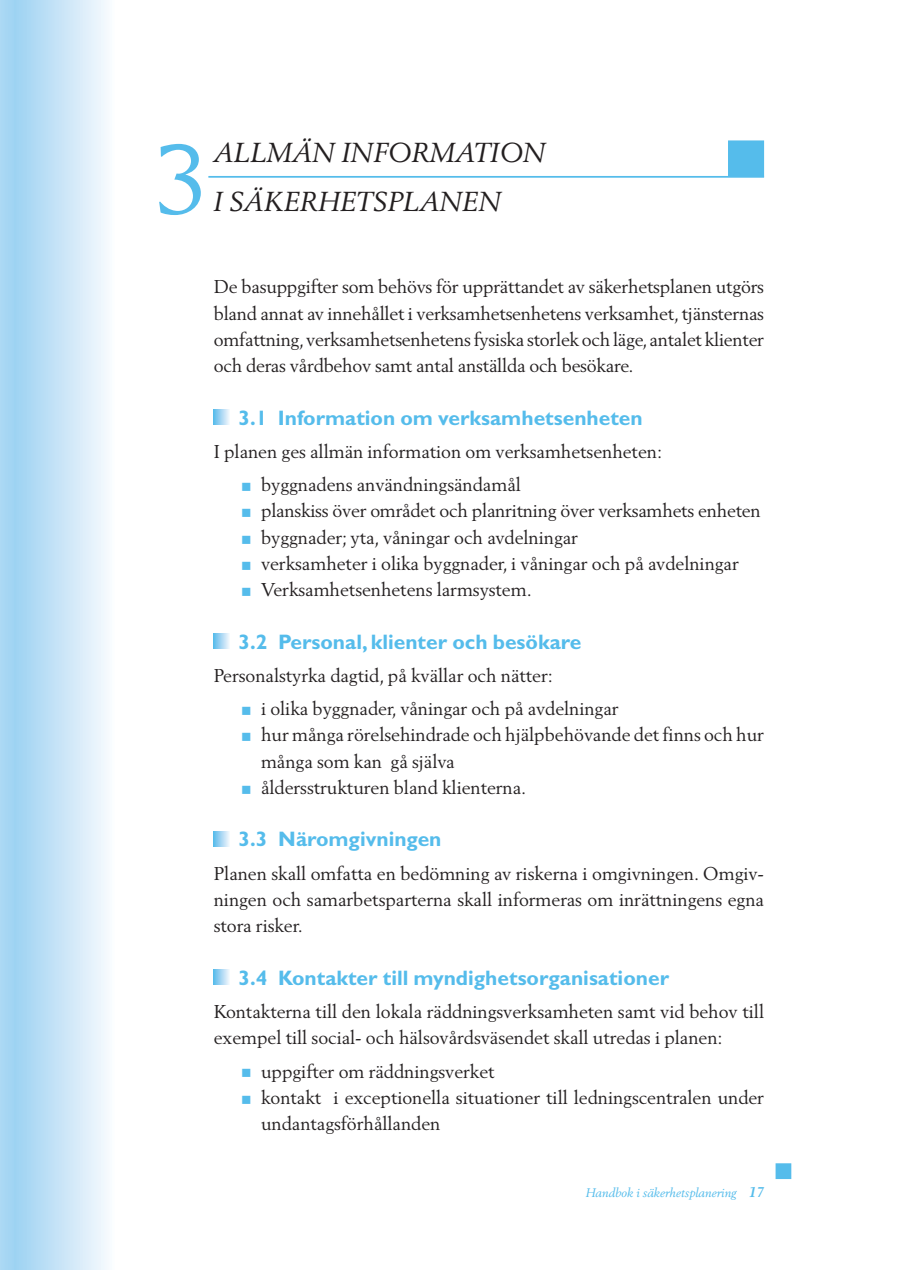
<style>
.page{position:relative;width:903px;height:1270px;background:#fff}
.page>*{position:absolute;margin:0;border:0;box-sizing:border-box;transform-origin:0 0}
.t1{font:98px "Berling";color:#55bceb}
.t2{font:italic 27.12px "Berling";color:#231f20}
.t3{font:700 21px "Gill Sans";color:#55bceb}
.t4{font:18.38px/26.2px "Berling";letter-spacing:-.005em;color:#231f20}
.t5{font:italic 12.25px "Berling";color:#55bceb}
.s1{font-weight:700;font-size:14px}
</style>
<div class="page">
<div style="left:0;top:0;width:15px;height:1270px;background:#a6d6f3"></div>
<div style="left:776px;top:1164px;width:14px;height:14px;background:#55bceb"></div>
<div style="left:775px;top:1163px;width:16px;height:16px;border:2px solid #55bceb"></div>
<div style="left:15px;top:0;width:99px;height:1270px;background:linear-gradient(to right,#9ed2f2,#fafcfe)"></div>
<hr style="left:208px;top:176px;width:556px;height:2px;background:#55bceb">
<div style="left:729px;top:141px;width:34px;height:35px;background:#55bceb"></div>
<div style="left:728px;top:140px;width:36px;height:37px;border:2px solid #55bceb"></div>
<svg style="left:214px;top:409px;width:15px;height:16px"></svg>
<svg style="left:214px;top:633px;width:15px;height:16px"></svg>
<svg style="left:214px;top:831px;width:15px;height:15px"></svg>
<svg style="left:214px;top:969px;width:15px;height:16px"></svg>
<h1 class="t1" style="left:155px;top:136px;width:56px">3</h1>
<h2 class="t2" style="left:213px;top:140px;width:334px">ALLMÄN INFORMATION</h2>
<h2 class="t2" style="left:213px;top:189px;width:289px">I SÄKERHETSPLANEN</h2>
<p class="t4" style="left:214px;top:275px;width:552px;text-align:justify">De basuppgifter som behövs för upprättandet av säkerhetsplanen utgörs bland annat av innehållet i verksamhetsenhetens verksamhet, tjänsternas omfattning, verksamhetsenhetens fysiska storlek och läge, antalet klienter och deras vårdbehov samt antal anställda och besökare.</p>
<p class="t3" style="left:239px;top:410px;width:406px">3.1 Information om verksamhetsenheten</p>
<p class="t4" style="left:261px;top:436px;width:403px;line-height:33.2px;text-indent:-47px">I planen ges allmän information om verksamhetsenheten: byggnadens användningsändamål</p>
<p class="t4" style="left:261px;top:499px;width:501px">planskiss över området och planritning över verksamhets enheten byggnader; yta, våningar och avdelningar<br>verksamheter i olika byggnader, i våningar och på avdelningar Verksamhetsenhetens larmsystem.</p>
<p class="t3" style="left:239px;top:634px;width:344px">3.2 Personal, klienter och besökare</p>
<p class="t4" style="left:261px;top:660px;width:359px;line-height:33.2px;text-indent:-47px">Personalstyrka dagtid, på kvällar och nätter:<br>i olika byggnader, våningar och på avdelningar</p>
<p class="t4" style="left:261px;top:723px;width:504px">hur många rörelsehindrade och hjälpbehövande det finns och hur många som kan gå själva<br>åldersstrukturen bland klienterna.</p>
<p class="t3" style="left:239px;top:832px;width:204px">3.3 Näromgivningen</p>
<p class="t4" style="left:214px;top:861px;width:552px;text-align:justify">Planen skall omfatta en bedömning av riskerna i omgivningen. Omgiv&shy;ningen och samarbetsparterna skall informeras om inrättningens egna stora risker.</p>
<p class="t3" style="left:239px;top:970px;width:432px">3.4 Kontakter till myndighetsorganisationer</p>
<p class="t4" style="left:214px;top:1000px;width:552px">Kontakterna till den lokala räddningsverksamheten samt vid behov till exempel till social- och hälsovårdsväsendet skall utredas i planen:</p>
<p class="t4" style="left:261px;top:1059px;width:504px">uppgifter om räddningsverket<br>kontakt i exceptionella situationer till ledningscentralen under undantagsförhållanden</p>
<p class="t5" style="left:586px;top:1187px;width:180px">Handbok i säkerhetsplanering <span class="s1">17</span></p>
</div>
